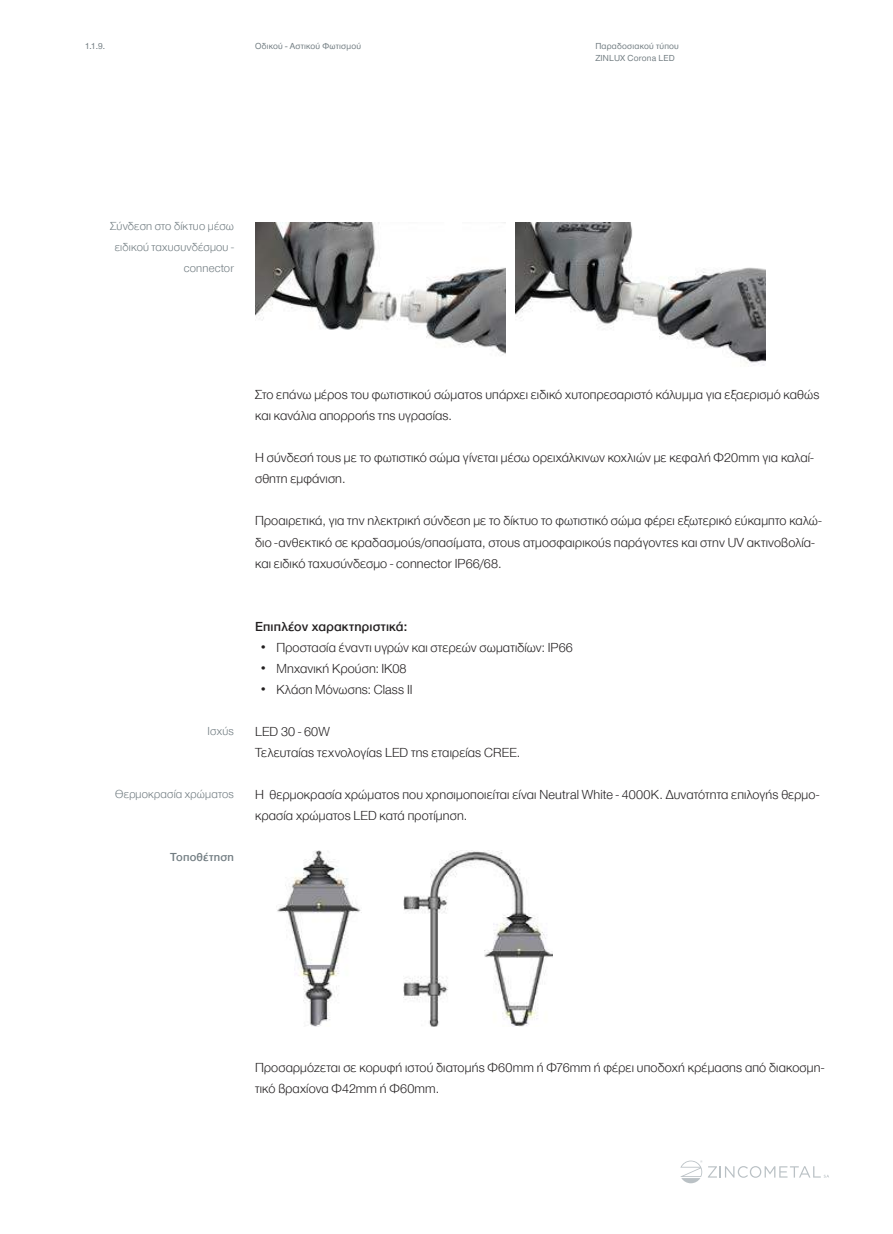
<style>
.page{position:relative;width:893px;height:1234px;background:#fff}
.page>*{position:absolute;margin:0;border:0;box-sizing:border-box;transform-origin:0 0}
.t1{font:13.5px/21px "MC Neue 06";letter-spacing:.01em;color:#221f20}
.t2{font:600 13.5px "MC Neue 09";letter-spacing:.015em;color:#221f20}
.t3{font:12px/21px "MC Neue 06";letter-spacing:.015em;color:#727d82;text-align:right}
.t4{font:600 12px "MC Neue 09";letter-spacing:.02em;color:#727d82}
.t5{font:9px/12px "MC Neue 08";letter-spacing:.025em;color:#727d82}
</style>
<div class="page">
<svg style="left:708px;top:1166px;width:121px;height:11px"></svg>
<svg style="left:680px;top:1160px;width:22px;height:22px"></svg>
<img style="left:255px;top:222px;width:250px;height:133px">
<img style="left:515px;top:222px;width:250px;height:144px">
<img style="left:404px;top:850px;width:149px;height:176px">
<img style="left:276px;top:850px;width:85px;height:176px">
<p class="t5" style="left:85px;top:40px;width:22px">1.1.9.</p>
<p class="t5" style="left:255px;top:40px;width:107px">Οδικού - Αστικού Φωτισμού</p>
<p class="t5" style="left:595px;top:40px;width:85px">Παραδοσιακού τύπου<br>ZINLUX Corona LED</p>
<p class="t3" style="left:110px;top:216px;width:125px">Σύνδεση στο δίκτυο μέσω ειδικού ταχυσυνδέσμου - connector</p>
<p class="t3" style="left:208px;top:720px;width:28px">Ισχύς</p>
<p class="t3" style="left:115px;top:783px;width:120px">Θερμοκρασία χρώματος</p>
<p class="t4" style="left:170px;top:850px;width:65px">Τοποθέτηση</p>
<p class="t1" style="left:255px;top:384px;width:566px">Στο επάνω μέρος του φωτιστικού σώματος υπάρχει ειδικό χυτοπρεσαριστό κάλυμμα για εξαερισμό καθώς και κανάλια απορροής της υγρασίας.</p>
<p class="t1" style="left:255px;top:447px;width:560px">Η σύνδεσή τους με το φωτιστικό σώμα γίνεται μέσω ορειχάλκινων κοχλιών με κεφαλή Φ20mm για καλαί&shy;σθητη εμφάνιση.</p>
<p class="t1" style="left:255px;top:510px;width:568px">Προαιρετικά, για την ηλεκτρική σύνδεση με το δίκτυο το φωτιστικό σώμα φέρει εξωτερικό εύκαμπτο καλώ&shy;διο -ανθεκτικό σε κραδασμούς/σπασίματα, στους ατμοσφαιρικούς παράγοντες και στην UV ακτινοβολία&shy;και ειδικό ταχυσύνδεσμο - connector IP66/68.</p>
<p class="t2" style="left:255px;top:618px;width:154px">Επιπλέον χαρακτηριστικά:</p>
<p class="t1" style="left:259px;top:636px;width:315px">• Προστασία έναντι υγρών και στερεών σωματιδίων: IP66</p>
<p class="t1" style="left:259px;top:657px;width:149px">• Μηχανική Κρούση: ΙΚ08</p>
<p class="t1" style="left:259px;top:678px;width:155px">• Κλάση Μόνωσης: Class II</p>
<p class="t1" style="left:255px;top:720px;width:267px">LED 30 - 60W<br>Τελευταίας τεχνολογίας LED της εταιρείας CREE.</p>
<p class="t1" style="left:255px;top:783px;width:566px">Η θερμοκρασία χρώματος που χρησιμοποιείται είναι Neutral White - 4000K. Δυνατότητα επιλογής θερμο&shy;κρασία χρώματος LED κατά προτίμηση.</p>
<p class="t1" style="left:255px;top:1056px;width:570px">Προσαρμόζεται σε κορυφή ιστού διατομής Φ60mm ή Φ76mm ή φέρει υποδοχή κρέμασης από διακοσμη&shy;τικό βραχίονα Φ42mm ή Φ60mm.</p>
</div>
